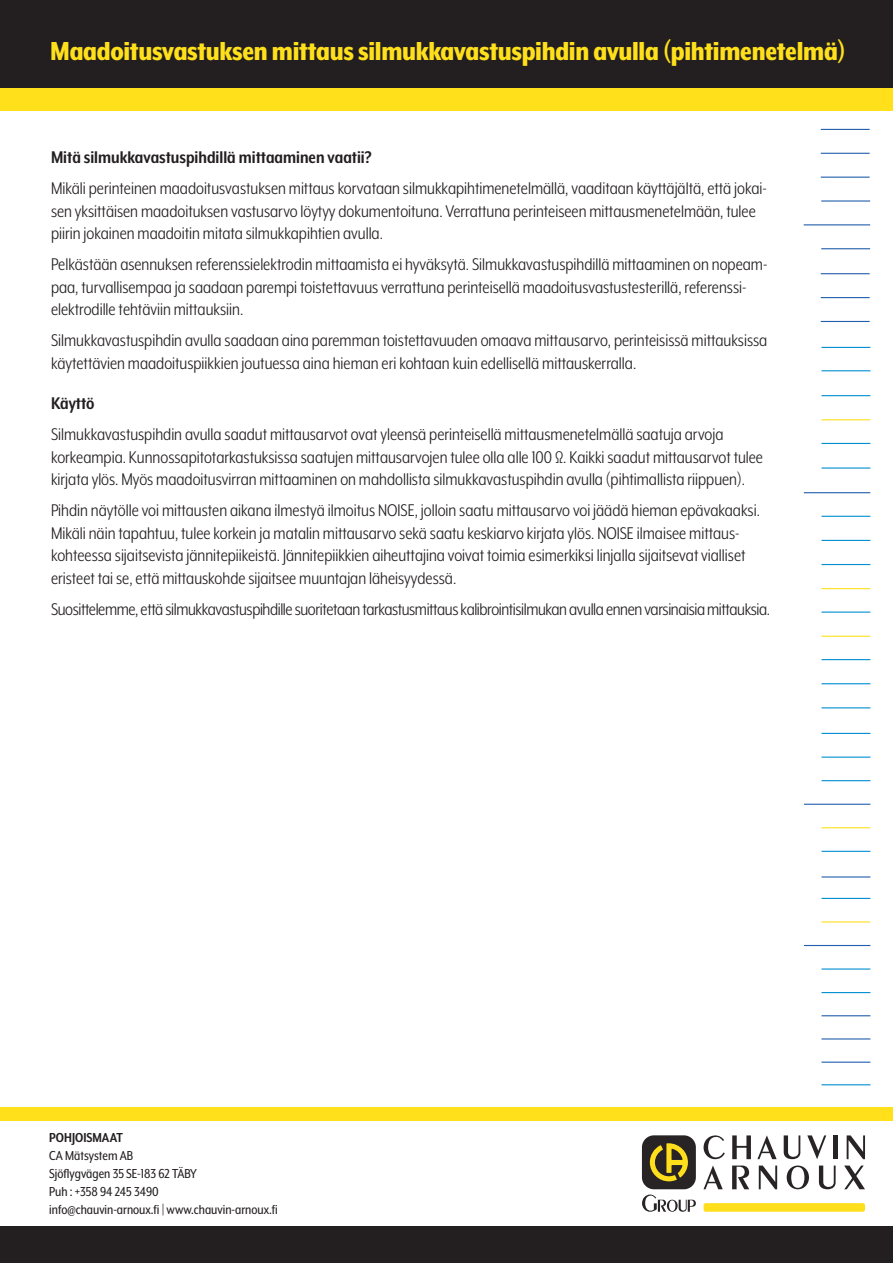
<style>
.page{position:relative;width:893px;height:1263px;background:#fff}
.page>*{position:absolute;margin:0;border:0;box-sizing:border-box;transform-origin:0 0}
.t1{font:800 30px "Mr Eaves XL Mod Nar OT";letter-spacing:-.01em;color:#ffe01b}
.t2{font:19.5px/22.5px "Mr Eaves XL Mod Nar OT";color:#231f20}
.t3{font:19.5px "Mr Eaves XL Mod Nar OT";letter-spacing:-.02em;color:#231f20}
.t4{font:700 19.5px "Mr Eaves XL Mod Nar OT";color:#231f20}
.t5{font:15px "Mr Eaves XL Mod Nar OT";color:#231f20}
.t6{font:700 15px "Mr Eaves XL Mod Nar OT";color:#231f20}
</style>
<div class="page">
<div style="left:0;top:87px;width:893px;height:23px;background:#ffe01b"></div>
<div style="left:0;top:1107px;width:893px;height:13px;background:#ffe01b"></div>
<div style="left:0;top:0;width:893px;height:87px;background:#231f20"></div>
<div style="left:0;top:1227px;width:893px;height:36px;background:#231f20"></div>
<div style="left:642px;top:1135px;width:54px;height:54px;background:#282426;border-radius:12px"></div>
<svg style="left:650px;top:1143px;width:38px;height:38px"></svg>
<svg style="left:704px;top:1135px;width:21px;height:24px"></svg>
<svg style="left:732px;top:1135px;width:19px;height:24px"></svg>
<svg style="left:757px;top:1135px;width:20px;height:24px"></svg>
<svg style="left:784px;top:1135px;width:16px;height:24px"></svg>
<svg style="left:807px;top:1135px;width:19px;height:24px"></svg>
<div style="left:833px;top:1135px;width:5px;height:24px;background:#282426"></div>
<svg style="left:847px;top:1135px;width:18px;height:24px"></svg>
<svg style="left:703px;top:1165px;width:20px;height:24px"></svg>
<svg style="left:732px;top:1165px;width:17px;height:24px"></svg>
<svg style="left:759px;top:1165px;width:18px;height:24px"></svg>
<svg style="left:787px;top:1165px;width:22px;height:24px"></svg>
<svg style="left:819px;top:1165px;width:17px;height:24px"></svg>
<svg style="left:844px;top:1165px;width:21px;height:24px"></svg>
<svg style="left:642px;top:1194px;width:54px;height:18px"></svg>
<div style="left:704px;top:1203px;width:161px;height:9px;background:#ffdf1b;border-radius:2px"></div>
<hr style="left:821px;top:443px;width:49px;height:1px;background:#038fd1">
<hr style="left:821px;top:467px;width:49px;height:2px;background:#038fd1">
<hr style="left:821px;top:968px;width:49px;height:1px;background:#038fd1">
<hr style="left:821px;top:516px;width:49px;height:1px;background:#038fd1">
<hr style="left:821px;top:540px;width:49px;height:1px;background:#038fd1">
<hr style="left:821px;top:564px;width:49px;height:1px;background:#038fd1">
<hr style="left:821px;top:588px;width:49px;height:1px;background:#ffe01b">
<hr style="left:821px;top:611px;width:49px;height:2px;background:#038fd1">
<hr style="left:821px;top:636px;width:49px;height:1px;background:#ffe01b">
<hr style="left:821px;top:659px;width:49px;height:1px;background:#038fd1">
<hr style="left:821px;top:683px;width:49px;height:1px;background:#038fd1">
<hr style="left:821px;top:707px;width:49px;height:1px;background:#038fd1">
<hr style="left:821px;top:419px;width:49px;height:1px;background:#ffe01b">
<hr style="left:821px;top:733px;width:49px;height:1px;background:#038fd1">
<hr style="left:821px;top:756px;width:49px;height:2px;background:#038fd1">
<hr style="left:821px;top:780px;width:49px;height:1px;background:#038fd1">
<hr style="left:821px;top:395px;width:49px;height:1px;background:#038fd1">
<hr style="left:821px;top:200px;width:49px;height:2px;background:#225fac">
<hr style="left:821px;top:129px;width:49px;height:1px;background:#225fac">
<hr style="left:821px;top:273px;width:49px;height:1px;background:#225fac">
<hr style="left:804px;top:224px;width:66px;height:1px;background:#225fac">
<hr style="left:821px;top:153px;width:49px;height:1px;background:#225fac">
<hr style="left:821px;top:297px;width:49px;height:1px;background:#225fac">
<hr style="left:821px;top:248px;width:49px;height:1px;background:#225fac">
<hr style="left:821px;top:177px;width:49px;height:1px;background:#225fac">
<hr style="left:821px;top:321px;width:49px;height:1px;background:#225fac">
<hr style="left:821px;top:370px;width:49px;height:1px;background:#038fd1">
<hr style="left:821px;top:347px;width:49px;height:1px;background:#038fd1">
<hr style="left:804px;top:804px;width:66px;height:1px;background:#225fac">
<hr style="left:821px;top:827px;width:49px;height:1px;background:#ffe01b">
<hr style="left:821px;top:851px;width:49px;height:1px;background:#038fd1">
<hr style="left:821px;top:898px;width:49px;height:1px;background:#038fd1">
<hr style="left:821px;top:921px;width:49px;height:1px;background:#ffe01b">
<hr style="left:804px;top:945px;width:66px;height:1px;background:#225fac">
<hr style="left:804px;top:492px;width:66px;height:1px;background:#225fac">
<hr style="left:821px;top:992px;width:49px;height:1px;background:#038fd1">
<hr style="left:821px;top:876px;width:49px;height:1px;background:#225fac">
<hr style="left:821px;top:1015px;width:49px;height:1px;background:#225fac">
<hr style="left:821px;top:1038px;width:49px;height:1px;background:#225fac">
<hr style="left:821px;top:1061px;width:49px;height:2px;background:#225fac">
<hr style="left:821px;top:1084px;width:49px;height:1px;background:#038fd1">
<p class="t1" style="left:50px;top:36px;width:797px">Maadoitusvastuksen mittaus silmukkavastuspihdin avulla (pihtimenetelmä)</p>
<p class="t4" style="left:51px;top:148px;width:322px">Mitä silmukkavastuspihdillä mittaaminen vaatii?</p>
<p class="t2" style="left:51px;top:177px;width:717px">Mikäli perinteinen maadoitusvastuksen mittaus korvataan silmukkapihtimenetelmällä, vaaditaan käyttäjältä, että jokai&shy;sen yksittäisen maadoituksen vastusarvo löytyy dokumentoituna. Verrattuna perinteiseen mittausmenetelmään, tulee piirin jokainen maadoitin mitata silmukkapihtien avulla.</p>
<p class="t2" style="left:51px;top:253px;width:718px">Pelkästään asennuksen referenssielektrodin mittaamista ei hyväksytä. Silmukkavastuspihdillä mittaaminen on nopeam&shy;paa, turvallisempaa ja saadaan parempi toistettavuus verrattuna perinteisellä maadoitusvastustesterillä, referenssi&shy;elektrodille tehtäviin mittauksiin.</p>
<p class="t2" style="left:51px;top:329px;width:718px">Silmukkavastuspihdin avulla saadaan aina paremman toistettavuuden omaava mittausarvo, perinteisissä mittauksissa käytettävien maadoituspiikkien joutuessa aina hieman eri kohtaan kuin edellisellä mittauskerralla.</p>
<p class="t4" style="left:51px;top:394px;width:45px">Käyttö</p>
<p class="t2" style="left:51px;top:423px;width:714px">Silmukkavastuspihdin avulla saadut mittausarvot ovat yleensä perinteisellä mittausmenetelmällä saatuja arvoja korkeampia. Kunnossapitotarkastuksissa saatujen mittausarvojen tulee olla alle 100 Ω. Kaikki saadut mittausarvot tulee kirjata ylös. Myös maadoitusvirran mittaaminen on mahdollista silmukkavastuspihdin avulla (pihtimallista riippuen).</p>
<p class="t2" style="left:51px;top:499px;width:710px">Pihdin näytölle voi mittausten aikana ilmestyä ilmoitus NOISE, jolloin saatu mittausarvo voi jäädä hieman epävakaaksi.<br>Mikäli näin tapahtuu, tulee korkein ja matalin mittausarvo sekä saatu keskiarvo kirjata ylös. NOISE ilmaisee mittaus&shy;kohteessa sijaitsevista jännitepiikeistä. Jännitepiikkien aiheuttajina voivat toimia esimerkiksi linjalla sijaitsevat vialliset eristeet tai se, että mittauskohde sijaitsee muuntajan läheisyydessä.</p>
<p class="t3" style="left:51px;top:599px;width:721px">Suosittelemme, että silmukkavastuspihdille suoritetaan tarkastusmittaus kalibrointisilmukan avulla ennen varsinaisia mittauksia.</p>
<p class="t6" style="left:49px;top:1130px;width:75px">POHJOISMAAT</p>
<p class="t5" style="left:49px;top:1148px;width:85px">CA Mätsystem AB</p>
<p class="t5" style="left:49px;top:1166px;width:149px">Sjöflygvägen 35 SE-183 62 TÄBY</p>
<p class="t5" style="left:49px;top:1184px;width:111px">Puh : +358 94 245 3490</p>
<p class="t5" style="left:49px;top:1202px;width:230px">info@chauvin-arnoux.fi | www.chauvin-arnoux.fi</p>
</div>
